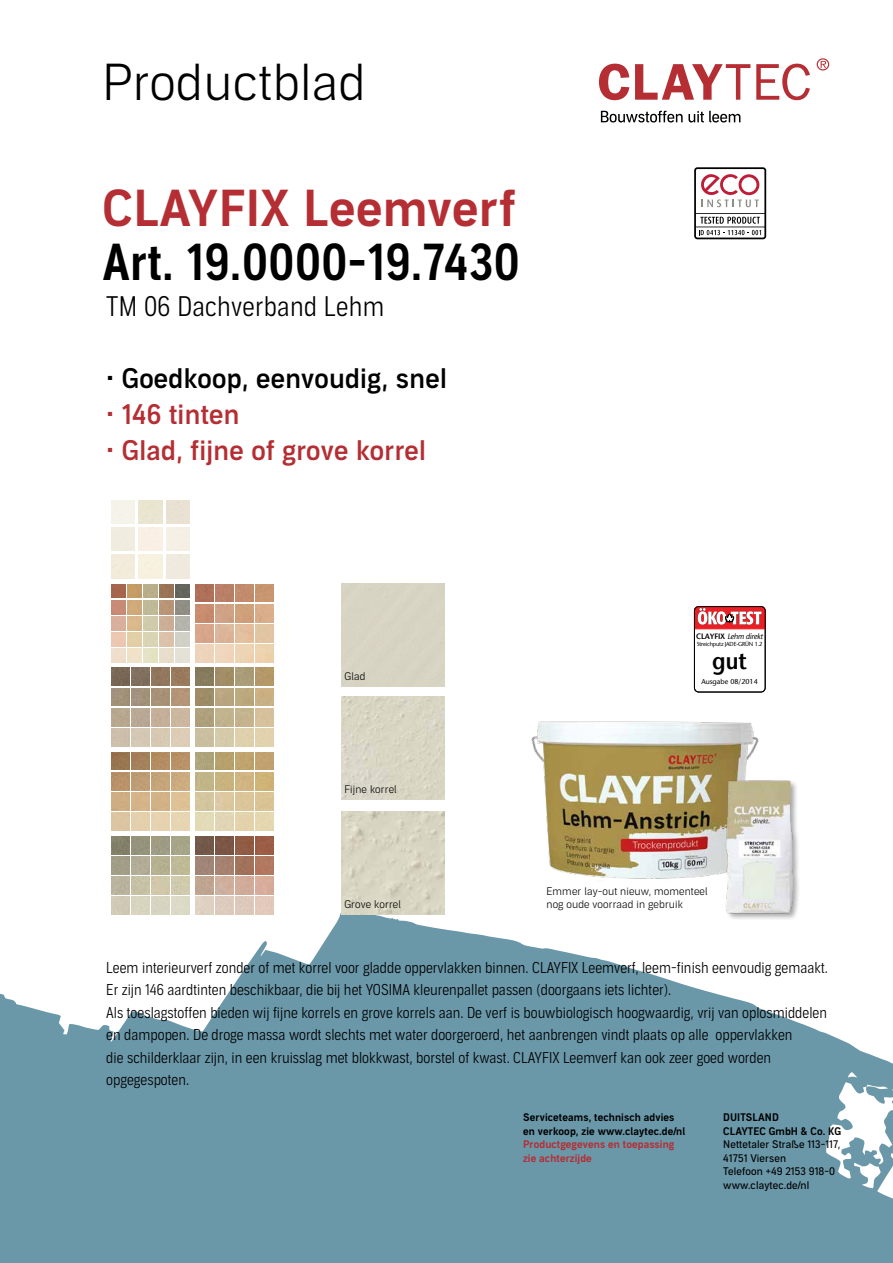
<style>
.page{position:relative;width:893px;height:1263px;background:#fff}
.page>*{position:absolute;margin:0;border:0;box-sizing:border-box;transform-origin:0 0}
.t1{font:49.5px "Aago Condensed Sm";letter-spacing:.01em;color:#000}
.t2{font:49.5px "Aago Sm";letter-spacing:.01em;color:#b42e33}
.t3{font:300 49.5px "Aago";letter-spacing:.01em;color:#000}
.t4{font:500 27px "Aago";letter-spacing:.01em;color:#b42e33}
.t5{font:500 27px "Aago";letter-spacing:.01em;color:#000}
.t6{font:300 27px "Aago Condensed";letter-spacing:.01em;color:#000}
.t7{font:600 23.55px "Stone Sans LT";color:#000;scale:.92 1}
.t8{font:300 15px/22.5px "Aago Condensed";color:#000}
.t9{font:10.5px/13.5px "Aago Sm";letter-spacing:.01em;color:#000}
.t10{font:300 10.5px/13.5px "Aago";letter-spacing:.01em;color:#000}
.t11{font:10.5px/13.5px "Aago";letter-spacing:.01em;color:#000}
.t12{font:10.5px/13.5px "Aago Sm";letter-spacing:.01em;color:#b42e33}
.t13{font:italic 7.8px "Stone Sans LT";letter-spacing:-.025em;color:#000}
.t14{font:7.05px "Stone Sans LT";color:#000}
.t15{font:5.85px "Stone Sans LT";letter-spacing:-.025em;color:#000}
.s1{font-weight:600;font-style:normal}
</style>
<div class="page">
<svg style="left:0;top:874px;width:893px;height:389px;fill:#6a98a9"></svg>
<svg style="left:694px;top:167px;width:72px;height:72px"></svg>
<div style="left:694px;top:606px;width:72px;height:86px;border:1px solid #000;border-radius:4px"></div>
<svg style="left:694px;top:606px;width:72px;height:24px"></svg>
<img style="left:256px;top:584px;width:18px;height:18px">
<img style="left:256px;top:604px;width:18px;height:18px">
<img style="left:236px;top:584px;width:18px;height:18px">
<img style="left:216px;top:584px;width:18px;height:18px">
<img style="left:216px;top:644px;width:18px;height:18px">
<img style="left:196px;top:584px;width:18px;height:18px">
<img style="left:196px;top:604px;width:18px;height:18px">
<img style="left:256px;top:668px;width:18px;height:18px">
<img style="left:216px;top:668px;width:18px;height:18px">
<img style="left:196px;top:668px;width:18px;height:18px">
<img style="left:196px;top:688px;width:18px;height:18px">
<img style="left:196px;top:708px;width:18px;height:18px">
<img style="left:236px;top:752px;width:18px;height:18px">
<img style="left:216px;top:752px;width:18px;height:18px">
<img style="left:216px;top:812px;width:18px;height:18px">
<img style="left:196px;top:752px;width:18px;height:18px">
<img style="left:196px;top:772px;width:18px;height:18px">
<img style="left:256px;top:836px;width:18px;height:18px">
<img style="left:256px;top:856px;width:18px;height:18px">
<img style="left:256px;top:876px;width:18px;height:18px">
<img style="left:256px;top:896px;width:18px;height:18px">
<img style="left:236px;top:836px;width:18px;height:18px">
<img style="left:236px;top:856px;width:18px;height:18px">
<img style="left:236px;top:876px;width:18px;height:18px">
<img style="left:236px;top:896px;width:18px;height:18px">
<img style="left:216px;top:836px;width:18px;height:18px">
<img style="left:216px;top:856px;width:18px;height:18px">
<img style="left:216px;top:876px;width:18px;height:18px">
<img style="left:216px;top:896px;width:18px;height:18px">
<img style="left:196px;top:836px;width:18px;height:18px">
<img style="left:196px;top:856px;width:18px;height:18px">
<img style="left:196px;top:876px;width:18px;height:18px">
<img style="left:196px;top:896px;width:18px;height:18px">
<img style="left:171px;top:668px;width:18px;height:18px">
<img style="left:151px;top:668px;width:18px;height:18px">
<img style="left:151px;top:728px;width:18px;height:18px">
<img style="left:131px;top:668px;width:18px;height:18px">
<img style="left:131px;top:688px;width:18px;height:18px">
<img style="left:131px;top:708px;width:18px;height:18px">
<img style="left:111px;top:668px;width:18px;height:18px">
<img style="left:111px;top:688px;width:18px;height:18px">
<img style="left:171px;top:752px;width:18px;height:18px">
<img style="left:171px;top:772px;width:18px;height:18px">
<img style="left:151px;top:752px;width:18px;height:18px">
<img style="left:131px;top:752px;width:18px;height:18px">
<img style="left:111px;top:752px;width:18px;height:18px">
<img style="left:111px;top:772px;width:18px;height:18px">
<img style="left:171px;top:836px;width:18px;height:18px">
<img style="left:171px;top:856px;width:18px;height:18px">
<img style="left:171px;top:876px;width:18px;height:18px">
<img style="left:171px;top:896px;width:18px;height:18px">
<img style="left:151px;top:836px;width:18px;height:18px">
<img style="left:151px;top:856px;width:18px;height:18px">
<img style="left:151px;top:876px;width:18px;height:18px">
<img style="left:151px;top:896px;width:18px;height:18px">
<img style="left:131px;top:836px;width:18px;height:18px">
<img style="left:131px;top:876px;width:18px;height:18px">
<img style="left:131px;top:896px;width:18px;height:18px">
<img style="left:111px;top:836px;width:18px;height:18px">
<img style="left:111px;top:856px;width:18px;height:18px">
<img style="left:111px;top:876px;width:18px;height:18px">
<img style="left:111px;top:896px;width:18px;height:18px">
<img style="left:111px;top:584px;width:14px;height:14px">
<img style="left:127px;top:584px;width:14px;height:14px">
<img style="left:143px;top:584px;width:14px;height:14px">
<img style="left:159px;top:584px;width:14px;height:14px">
<img style="left:159px;top:600px;width:14px;height:14px">
<img style="left:159px;top:648px;width:14px;height:14px">
<img style="left:175px;top:584px;width:14px;height:14px">
<img style="left:175px;top:600px;width:14px;height:14px">
<img style="left:175px;top:616px;width:14px;height:14px">
<img style="left:139px;top:500px;width:23px;height:23px">
<img style="left:166px;top:500px;width:23px;height:23px">
<img style="left:342px;top:812px;width:103px;height:103px">
<img style="left:342px;top:697px;width:103px;height:103px">
<img style="left:526px;top:721px;width:233px;height:166px">
<div style="left:725px;top:779px;width:76px;height:142px;background:#000;opacity:.35"></div>
<img style="left:711px;top:777px;width:96px;height:140px">
<svg style="left:599px;top:64px;width:30px;height:36px"></svg>
<svg style="left:635px;top:64px;width:115px;height:36px"></svg>
<svg style="left:756px;top:64px;width:54px;height:36px"></svg>
<svg style="left:817px;top:58px;width:12px;height:12px"></svg>
<svg style="left:601px;top:111px;width:139px;height:11px"></svg>
<h1 class="t3" style="left:102px;top:54px;width:265px">Productblad</h1>
<h1 class="t2" style="left:102px;top:179px;width:415px">CLAYFIX Leemverf</h1>
<h1 class="t1" style="left:102px;top:234px;width:419px">Art. 19.0000-19.7430</h1>
<h2 class="t6" style="left:106px;top:291px;width:280px">TM 06 Dachverband Lehm</h2>
<h2 class="t5" style="left:106px;top:363px;width:342px">• Goedkoop, eenvoudig, snel</h2>
<h2 class="t4" style="left:106px;top:399px;width:135px">• 146 tinten</h2>
<h2 class="t4" style="left:106px;top:435px;width:321px">• Glad, fijne of grove korrel</h2>
<p class="t10" style="left:344px;top:670px;width:22px">Glad</p>
<p class="t10" style="left:344px;top:783px;width:54px">Fijne korrel</p>
<p class="t10" style="left:344px;top:898px;width:58px">Grove korrel</p>
<p class="t13" style="left:696px;top:632px;width:68px"><span class="s1">CLAYFIX</span> Lehm direkt</p>
<p class="t15" style="left:697px;top:641px;width:67px">Streichputz JADE-GRÜN 1.2</p>
<h3 class="t7" style="left:712px;top:646px;width:39px">gut</h3>
<p class="t14" style="left:701px;top:678px;width:58px">Ausgabe 08/2014</p>
<p class="t10" style="left:546px;top:884px;width:163px">Emmer lay-out nieuw, momenteel nog oude voorraad in gebruik</p>
<p class="t8" style="left:106px;top:957px;width:723px">Leem interieurverf zonder of met korrel voor gladde oppervlakken binnen. CLAYFIX Leemverf, leem-finish eenvoudig gemaakt.<br>Er zijn 146 aardtinten beschikbaar, die bij het YOSIMA kleurenpallet passen (doorgaans iets lichter).<br>Als toeslagstoffen bieden wij fijne korrels en grove korrels aan. De verf is bouwbiologisch hoogwaardig, vrij van oplosmiddelen en dampopen. De droge massa wordt slechts met water doorgeroerd, het aanbrengen vindt plaats op alle oppervlakken<br>die schilderklaar zijn, in een kruisslag met blokkwast, borstel of kwast. CLAYFIX Leemverf kan ook zeer goed worden opgegespoten.</p>
<p class="t9" style="left:723px;top:1111px;width:119px">DUITSLAND<br>CLAYTEC GmbH &amp; Co. KG</p>
<p class="t11" style="left:723px;top:1138px;width:119px">Nettetaler Straße 113-117,<br>41751 Viersen<br>Telefoon +49 2153 918-0 www.claytec.de/nl</p>
<p class="t9" style="left:523px;top:1111px;width:164px">Serviceteams, technisch advies en verkoop, zie www.claytec.de/nl</p>
<p class="t12" style="left:523px;top:1138px;width:153px">Productgegevens en toepassing zie achterzijde</p>
</div>
